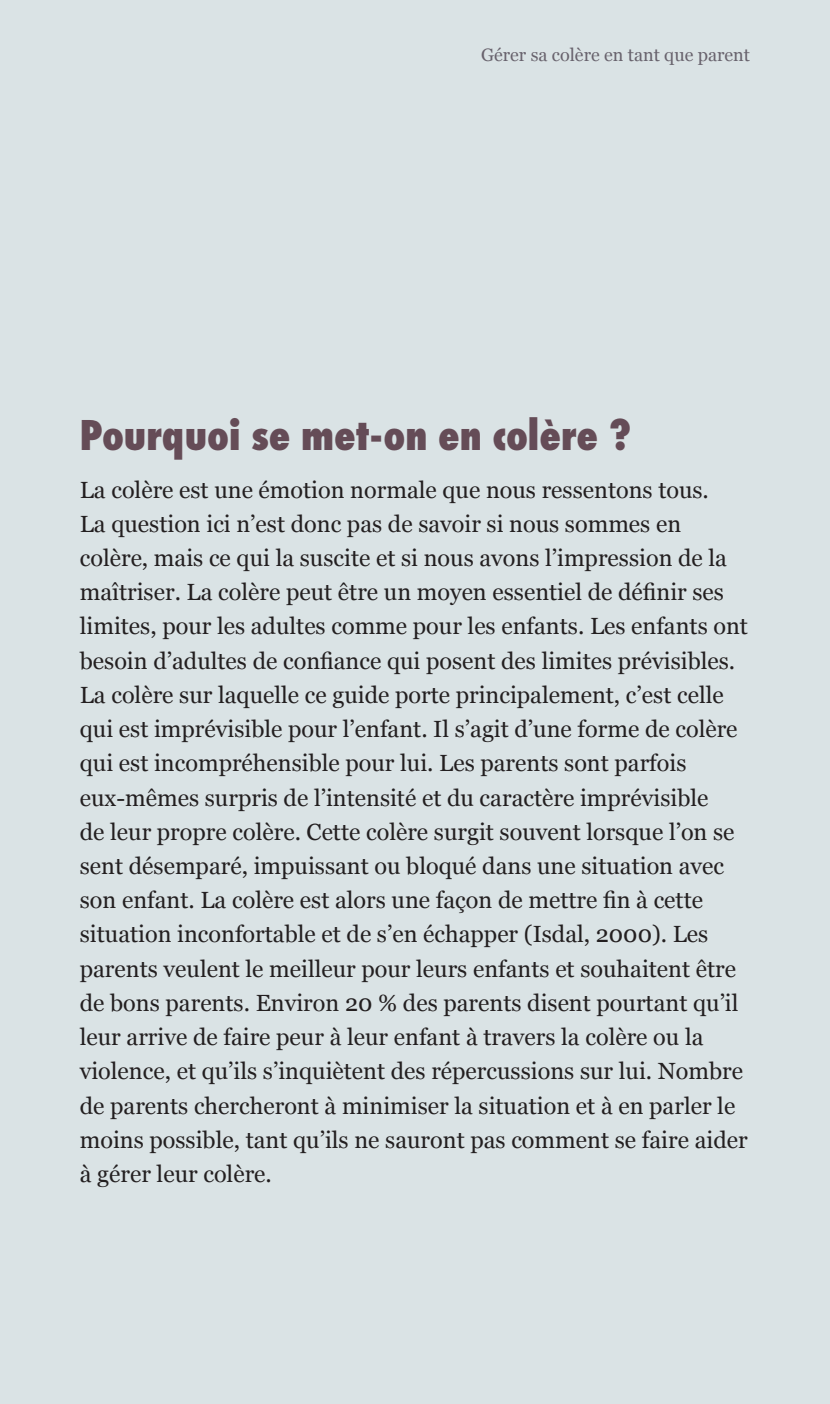
<style>
.page{position:relative;width:830px;height:1404px;background:#fff}
.page>*{position:absolute;margin:0;border:0;box-sizing:border-box;transform-origin:0 0}
.Chapter{font:800 45px "Futura PT Cond";color:#654c57}
.Tekst-start{font:23.4px/34.2px "Georgia";color:#231f20}
.t1{font:18px "Georgia";color:#5b4854}
</style>
<div class="page">
<div style="left:0;top:0;width:829px;height:1403px;background:#dae3e5"></div>
<p class="t1" style="left:481px;top:42px;width:270px">Gérer sa colère en tant que parent</p>
<p class="Chapter" style="left:80px;top:408px;width:553px">Pourquoi se met-on en colère ?</p>
<p class="Tekst-start" style="left:80px;top:471px;width:669px">La colère est une émotion normale que nous ressentons tous.<br>La question ici n’est donc pas de savoir si nous sommes en colère, mais ce qui la suscite et si nous avons l’impression de la maîtriser. La colère peut être un moyen essentiel de définir ses limites, pour les adultes comme pour les enfants. Les enfants ont besoin d’adultes de confiance qui posent des limites prévisibles.<br>La colère sur laquelle ce guide porte principalement, c’est celle qui est imprévisible pour l’enfant. Il s’agit d’une forme de colère qui est incompréhensible pour lui. Les parents sont parfois eux-mêmes surpris de l’intensité et du caractère imprévisible<br>de leur propre colère. Cette colère surgit souvent lorsque l’on se sent désemparé, impuissant ou bloqué dans une situation avec son enfant. La colère est alors une façon de mettre fin à cette situation inconfortable et de s’en échapper (Isdal, 2000). Les parents veulent le meilleur pour leurs enfants et souhaitent être de bons parents. Environ 20 % des parents disent pourtant qu’il leur arrive de faire peur à leur enfant à travers la colère ou la violence, et qu’ils s’inquiètent des répercussions sur lui. Nombre de parents chercheront à minimiser la situation et à en parler le moins possible, tant qu’ils ne sauront pas comment se faire aider à gérer leur colère.</p>
</div>
